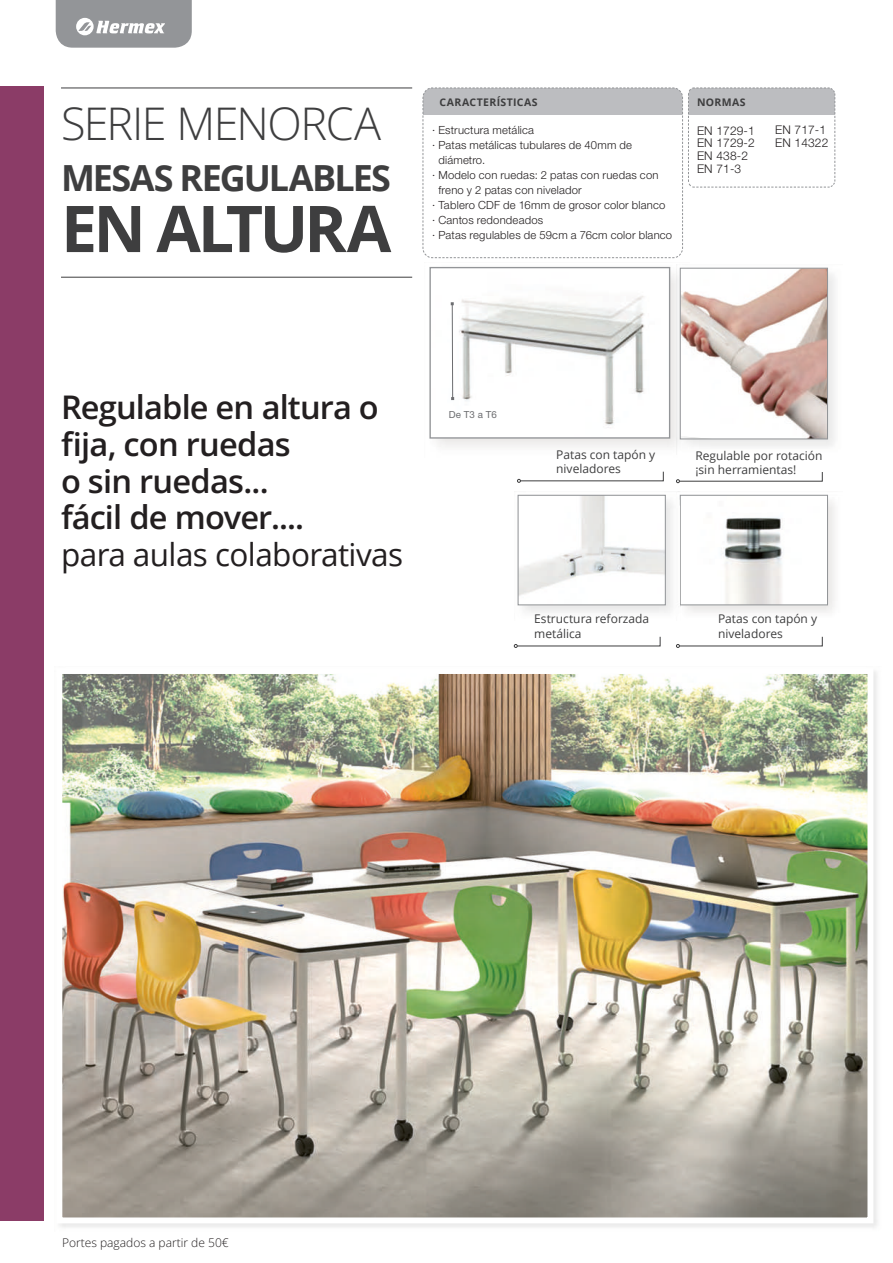
<style>
.page{position:relative;width:893px;height:1263px;background:#fff}
.page>*{position:absolute;margin:0;border:0;box-sizing:border-box;transform-origin:0 0}
.t1{font:700 64.5px "Open Sans";letter-spacing:-.055em;color:#3e3e3f}
.t2{font:300 45px "Open Sans";letter-spacing:-.035em;color:#3e3e3f}
.t3{font:700 36px "Open Sans";letter-spacing:-.045em;color:#3e3e3f}
.t4{font:600 32.55px/36.6px "Open Sans";letter-spacing:-.025em;color:#231f20}
.t5{font:31.5px "Open Sans";letter-spacing:-.02em;color:#231f20}
.t6{font:12px/14.4px "Open Sans";color:#3e3e3f}
.t7{font:300 12px/12.8px "Helvetica Neue LT Std";letter-spacing:.01em;color:#231f20}
.t8{font:300 12px "Open Sans";color:#231f20}
.t9{font:300 11.25px "Helvetica Neue LT Std";letter-spacing:.015em;color:#231f20}
.t10{font:700 10.5px "Open Sans";letter-spacing:.035em;color:#3e3e3f}
.t11{font:9.75px "Helvetica Neue LT Std";color:#6c6d70}
</style>
<div class="page">
<div style="left:436px;top:266px;width:240px;height:181px;background:#f0efee"></div>
<img style="left:436px;top:269px;width:232px;height:168px">
<div style="left:429px;top:267px;width:241px;height:172px;border:1px solid #939598"></div>
<img style="left:682px;top:270px;width:144px;height:167px">
<div style="left:680px;top:268px;width:148px;height:171px;border:1px solid #939598"></div>
<img style="left:703px;top:501px;width:86px;height:102px">
<div style="left:680px;top:495px;width:148px;height:110px;border:1px solid #939598"></div>
<img style="left:520px;top:497px;width:144px;height:106px">
<div style="left:518px;top:495px;width:148px;height:110px;border:1px solid #939598"></div>
<div style="left:0;top:87px;width:44px;height:1134px;background:#8b3c67"></div>
<svg style="left:56px;top:0;width:136px;height:48px;background:#a0a2a4"></svg>
<hr style="left:61px;top:88px;width:351px;height:1px;background:#3e3e3f">
<hr style="left:61px;top:277px;width:351px;height:1px;background:#3e3e3f">
<svg style="left:422px;top:87px;width:414px;height:171px"></svg>
<img style="left:63px;top:675px;width:803px;height:541px">
<div style="left:56px;top:668px;width:817px;height:555px;border:6px solid #fff"></div>
<hr style="left:452px;top:304px;width:1px;height:95px;background:#6c6d70">
<svg style="left:676px;top:472px;width:147px;height:11px"></svg>
<svg style="left:676px;top:636px;width:147px;height:12px"></svg>
<svg style="left:514px;top:636px;width:147px;height:12px"></svg>
<svg style="left:517px;top:471px;width:147px;height:12px"></svg>
<h2 class="t2" style="left:61px;top:92px;width:322px">SERIE MENORCA</h2>
<h3 class="t3" style="left:61px;top:163px;width:332px">MESAS REGULABLES</h3>
<h1 class="t1" style="left:61px;top:203px;width:332px">EN ALTURA</h1>
<p class="t10" style="left:440px;top:98px;width:100px">CARACTERÍSTICAS</p>
<p class="t9" style="left:432px;top:126px;width:103px">· Estructura metálica</p>
<p class="t9" style="left:432px;top:141px;width:201px">· Patas metálicas tubulares de 40mm de</p>
<p class="t9" style="left:438px;top:156px;width:48px">diámetro.</p>
<p class="t9" style="left:432px;top:171px;width:228px">· Modelo con ruedas: 2 patas con ruedas con</p>
<p class="t9" style="left:438px;top:186px;width:145px">freno y 2 patas con nivelador</p>
<p class="t9" style="left:432px;top:201px;width:235px">· Tablero CDF de 16mm de grosor color blanco</p>
<p class="t9" style="left:432px;top:216px;width:112px">· Cantos redondeados</p>
<p class="t9" style="left:432px;top:231px;width:241px">· Patas regulables de 59cm a 76cm color blanco</p>
<p class="t10" style="left:697px;top:98px;width:50px">NORMAS</p>
<p class="t7" style="left:697px;top:126px;width:59px">EN 1729-1<br>EN 1729-2<br>EN 438-2<br>EN 71-3</p>
<p class="t7" style="left:775px;top:126px;width:55px">EN 717-1<br>EN 14322</p>
<h3 class="t4" style="left:61px;top:388px;width:319px">Regulable en altura o fija, con ruedas<br>o sin ruedas...<br>fácil de mover....</h3>
<h3 class="t5" style="left:61px;top:541px;width:344px">para aulas colaborativas</h3>
<p class="t11" style="left:449px;top:411px;width:50px">De T3 a T6</p>
<p class="t6" style="left:556px;top:448px;width:101px">Patas con tapón y niveladores</p>
<p class="t6" style="left:695px;top:449px;width:129px">Regulable por rotación ¡sin herramientas!</p>
<p class="t6" style="left:534px;top:613px;width:117px">Estructura reforzada metálica</p>
<p class="t6" style="left:718px;top:613px;width:101px">Patas con tapón y niveladores</p>
<p class="t8" style="left:62px;top:1234px;width:168px">Portes pagados a partir de 50€</p>
</div>
